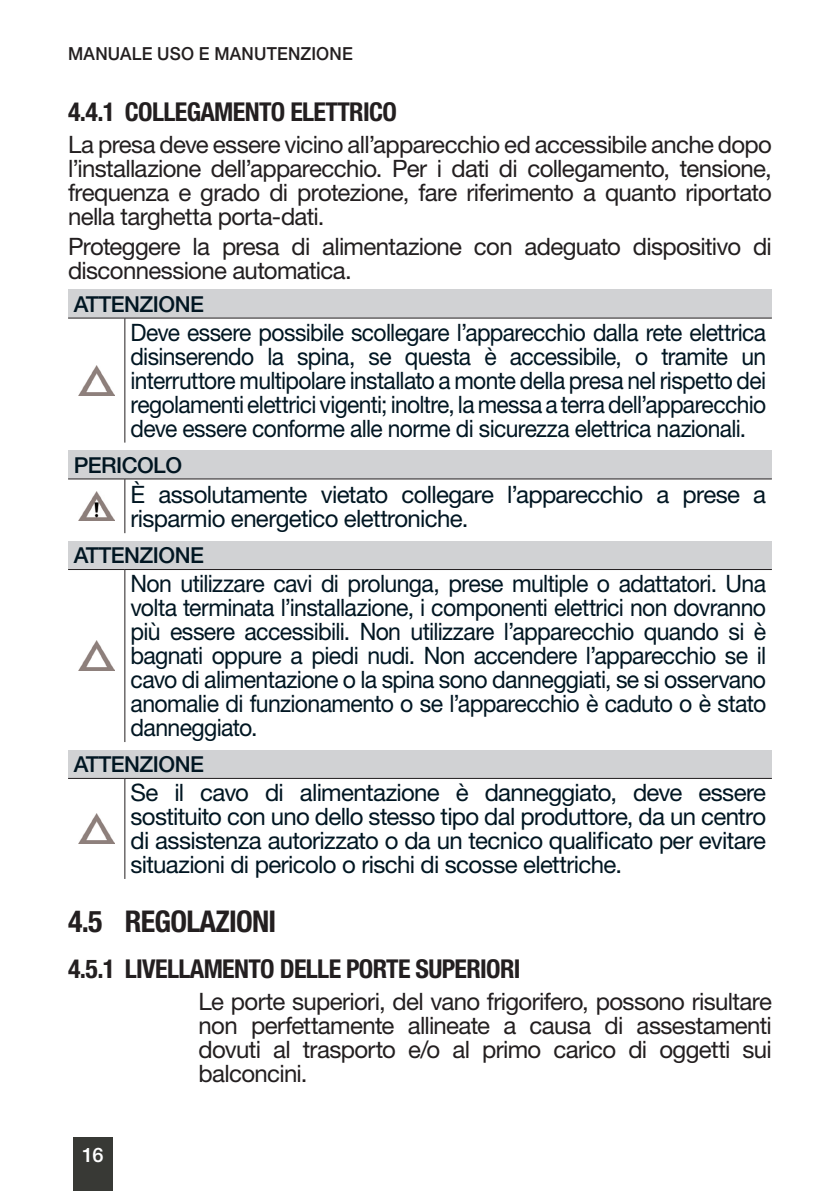
<style>
.page{position:relative;width:840px;height:1191px;background:#fff}
.page>*{position:absolute;margin:0;border:0;box-sizing:border-box;transform-origin:0 0}
.t1{font:700 condensed 30px "Helvetica Neue LT Std";letter-spacing:-.025em;color:#231f20}
.t2{font:700 condensed 26px "Helvetica Neue LT Std";letter-spacing:-.025em;color:#231f20}
.Body{font:24px/24px "Helvetica Neue LT Std";letter-spacing:-.03em;color:#231f20;text-align:justify}
.AVVERTENZA_-_testo{font:24px/24px "Helvetica Neue LT Std";letter-spacing:-.03em;color:#011622;text-align:justify;scale:.96 1}
.AVVERTENZA_-_testo-2{font:24px/24px "Helvetica Neue LT Std";letter-spacing:-.03em;color:#011622;text-align:justify;scale:.95 1}
.AVVERTENZA_-_testo-3{font:24px/24px "Helvetica Neue LT Std";letter-spacing:-.03em;color:#011622}
.AVVERTENZA-titolo{font:500 22px "Helvetica Neue LT Std";letter-spacing:-.025em;color:#011622}
.t3{font:500 20px "Helvetica Neue LT Std";color:#fff}
.t4{font:500 18px "Helvetica Neue LT Std";letter-spacing:.01em;color:#231f20;scale:.95 1}
</style>
<div class="page">
<div style="left:73px;top:1137px;width:40px;height:54px;background:#383935"></div>
<div style="left:68px;top:290px;width:703px;height:28px;background:#d1d2d4"></div>
<hr style="left:68px;top:318px;width:57px;height:1px;background:#231f20">
<hr style="left:125px;top:318px;width:646px;height:1px;background:#231f20">
<hr style="left:124px;top:318px;width:1px;height:124px;background:#231f20">
<img style="left:78px;top:365px;width:37px;height:30px">
<div style="left:68px;top:450px;width:703px;height:29px;background:#d1d2d4"></div>
<hr style="left:68px;top:478px;width:57px;height:1px;background:#231f20">
<hr style="left:125px;top:478px;width:646px;height:1px;background:#231f20">
<hr style="left:124px;top:479px;width:1px;height:54px;background:#231f20">
<img style="left:78px;top:491px;width:37px;height:30px">
<div style="left:68px;top:541px;width:703px;height:28px;background:#d1d2d4"></div>
<hr style="left:68px;top:569px;width:57px;height:1px;background:#231f20">
<hr style="left:125px;top:569px;width:646px;height:1px;background:#231f20">
<hr style="left:124px;top:570px;width:1px;height:172px;background:#231f20">
<img style="left:78px;top:641px;width:37px;height:29px">
<div style="left:68px;top:750px;width:703px;height:28px;background:#d1d2d4"></div>
<hr style="left:68px;top:778px;width:57px;height:1px;background:#231f20">
<hr style="left:125px;top:778px;width:646px;height:1px;background:#231f20">
<hr style="left:124px;top:778px;width:1px;height:101px;background:#231f20">
<img style="left:78px;top:813px;width:37px;height:30px">
<p class="t4" style="left:68px;top:43px;width:301px">MANUALE USO E MANUTENZIONE</p>
<p class="t2" style="left:68px;top:96px;width:330px">4.4.1 COLLEGAMENTO ELETTRICO</p>
<p class="Body" style="left:68px;top:132px;width:705px">La presa deve essere vicino all’apparecchio ed accessibile anche dopo l’installazione dell’apparecchio. Per i dati di collegamento, tensione, frequenza e grado di protezione, fare riferimento a quanto riportato nella targhetta porta-dati.</p>
<p class="Body" style="left:68px;top:234px;width:704px">Proteggere la presa di alimentazione con adeguato dispositivo di disconnessione automatica.</p>
<p class="AVVERTENZA-titolo" style="left:74px;top:291px;width:131px">ATTENZIONE</p>
<p class="AVVERTENZA_-_testo-2" style="left:130px;top:320px;width:670px">Deve essere possibile scollegare l’apparecchio dalla rete elettrica disinserendo la spina, se questa è accessibile, o tramite un interruttore multipolare installato a monte della presa nel rispetto dei regolamenti elettrici vigenti; inoltre, la messa a terra dell’apparecchio deve essere conforme alle norme di sicurezza elettrica nazionali.</p>
<p class="AVVERTENZA-titolo" style="left:74px;top:452px;width:110px">PERICOLO</p>
<p class="AVVERTENZA_-_testo-3" style="left:130px;top:482px;width:636px">È assolutamente vietato collegare l’apparecchio a prese a risparmio energetico elettroniche.</p>
<p class="AVVERTENZA-titolo" style="left:74px;top:542px;width:131px">ATTENZIONE</p>
<p class="AVVERTENZA_-_testo" style="left:130px;top:571px;width:663px">Non utilizzare cavi di prolunga, prese multiple o adattatori. Una volta terminata l’installazione, i componenti elettrici non dovranno più essere accessibili. Non utilizzare l’apparecchio quando si è bagnati oppure a piedi nudi. Non accendere l’apparecchio se il cavo di alimentazione o la spina sono danneggiati, se si osservano anomalie di funzionamento o se l’apparecchio è caduto o è stato danneggiato.</p>
<p class="AVVERTENZA-titolo" style="left:74px;top:751px;width:131px">ATTENZIONE</p>
<p class="AVVERTENZA_-_testo-3" style="left:130px;top:780px;width:636px;text-align:justify">Se il cavo di alimentazione è danneggiato, deve essere sostituito con uno dello stesso tipo dal produttore, da un centro di assistenza autorizzato o da un tecnico qualificato per evitare situazioni di pericolo o rischi di scosse elettriche.</p>
<p class="t1" style="left:68px;top:903px;width:210px">4.5 REGOLAZIONI</p>
<p class="t2" style="left:68px;top:953px;width:454px">4.5.1 LIVELLAMENTO DELLE PORTE SUPERIORI</p>
<p class="Body" style="left:198px;top:989px;width:574px">Le porte superiori, del vano frigorifero, possono risultare non perfettamente allineate a causa di assestamenti dovuti al trasporto e/o al primo carico di oggetti sui balconcini.</p>
<p class="t3" style="left:82px;top:1142px;width:23px">16</p>
</div>
